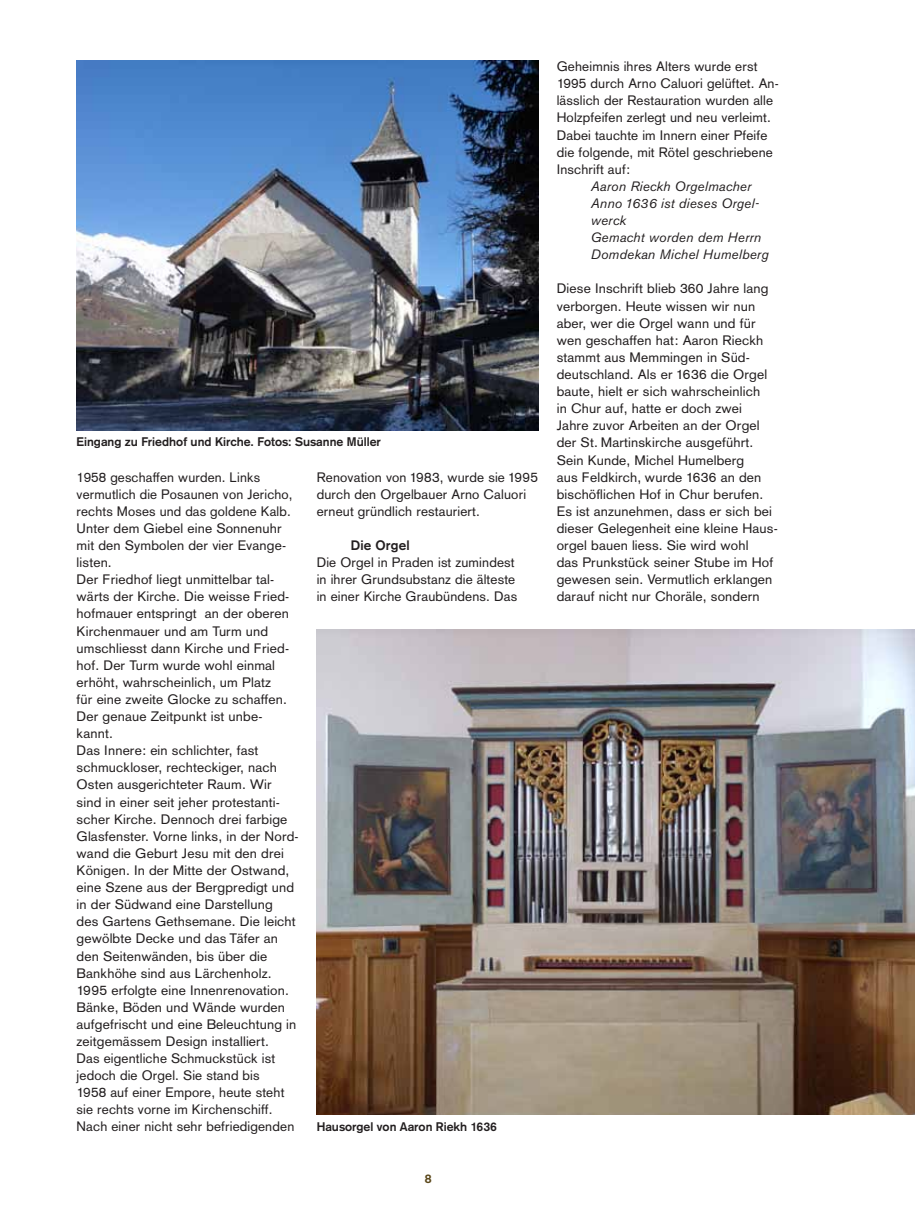
<style>
.page{position:relative;width:915px;height:1212px;background:#fff}
.page>*{position:absolute;margin:0;border:0;box-sizing:border-box;transform-origin:0 0}
.t1{font:13.5px/17.1px "Akzidenz Grotesk";letter-spacing:.01em;color:#231f20}
.t2{font:italic 13.5px/17.1px "Akzidenz Grotesk BE";letter-spacing:.01em;color:#231f20}
.t3{font:700 13.5px "Akzidenz Grotesk";letter-spacing:.01em;color:#231f20}
.t4{font:700 12.3px "Akzidenz Grotesk";color:#231f20}
.t5{font:700 12.3px "Akzidenz Grotesk";color:#5b481b}
</style>
<div class="page">
<img style="left:77px;top:60px;width:461px;height:370px">
<img style="left:316px;top:629px;width:598px;height:485px">
<p class="t4" style="left:77px;top:435px;width:305px">Eingang zu Friedhof und Kirche. Fotos: Susanne Müller</p>
<p class="t1" style="left:77px;top:468px;width:223px">1958 geschaffen wurden. Links vermutlich die Posaunen von Jericho, rechts Moses und das goldene Kalb.<br>Unter dem Giebel eine Sonnenuhr mit den Symbolen der vier Evange&shy;listen.<br>Der Friedhof liegt unmittelbar tal&shy;wärts der Kirche. Die weisse Fried&shy;hofmauer entspringt an der oberen<br>Kirchenmauer und am Turm und umschliesst dann Kirche und Fried&shy;hof. Der Turm wurde wohl einmal erhöht, wahrscheinlich, um Platz<br>für eine zweite Glocke zu schaffen.<br>Der genaue Zeitpunkt ist unbe&shy;kannt.<br>Das Innere: ein schlichter, fast schmuckloser, rechteckiger, nach<br>Osten ausgerichteter Raum. Wir sind in einer seit jeher protestanti&shy;scher Kirche. Dennoch drei farbige<br>Glasfenster. Vorne links, in der Nord&shy;wand die Geburt Jesu mit den drei<br>Königen. In der Mitte der Ostwand, eine Szene aus der Bergpredigt und in der Südwand eine Darstellung<br>des Gartens Gethsemane. Die leicht gewölbte Decke und das Täfer an den Seitenwänden, bis über die<br>Bankhöhe sind aus Lärchenholz.<br>1995 erfolgte eine Innenrenovation.<br>Bänke, Böden und Wände wurden aufgefrischt und eine Beleuchtung in zeitgemässem Design installiert.<br>Das eigentliche Schmuckstück ist jedoch die Orgel. Sie stand bis<br>1958 auf einer Empore, heute steht sie rechts vorne im Kirchenschiff.<br>Nach einer nicht sehr befriedigenden</p>
<p class="t1" style="left:316px;top:468px;width:223px">Renovation von 1983, wurde sie 1995 durch den Orgelbauer Arno Caluori erneut gründlich restauriert.</p>
<p class="t3" style="left:350px;top:537px;width:60px">Die Orgel</p>
<p class="t1" style="left:316px;top:554px;width:202px">Die Orgel in Praden ist zumindest in ihrer Grundsubstanz die älteste in einer Kirche Graubündens. Das</p>
<p class="t4" style="left:316px;top:1120px;width:182px">Hausorgel von Aaron Riekh 1636</p>
<p class="t5" style="left:425px;top:1171px;width:8px">8</p>
<p class="t1" style="left:556px;top:58px;width:223px">Geheimnis ihres Alters wurde erst 1995 durch Arno Caluori gelüftet. An&shy;lässlich der Restauration wurden alle Holzpfeifen zerlegt und neu verleimt.<br>Dabei tauchte im Innern einer Pfeife die folgende, mit Rötel geschriebene Inschrift auf:</p>
<p class="t2" style="left:590px;top:178px;width:179px">Aaron Rieckh Orgelmacher<br>Anno 1636 ist dieses Orgel&shy;werck<br>Gemacht worden dem Herrn<br>Domdekan Michel Humelberg</p>
<p class="t1" style="left:556px;top:280px;width:222px">Diese Inschrift blieb 360 Jahre lang verborgen. Heute wissen wir nun aber, wer die Orgel wann und für wen geschaffen hat: Aaron Rieckh stammt aus Memmingen in Süd&shy;deutschland. Als er 1636 die Orgel baute, hielt er sich wahrscheinlich<br>in Chur auf, hatte er doch zwei<br>Jahre zuvor Arbeiten an der Orgel der St. Martinskirche ausgeführt.<br>Sein Kunde, Michel Humelberg<br>aus Feldkirch, wurde 1636 an den bischöflichen Hof in Chur berufen.<br>Es ist anzunehmen, dass er sich bei dieser Gelegenheit eine kleine Haus&shy;orgel bauen liess. Sie wird wohl<br>das Prunkstück seiner Stube im Hof gewesen sein. Vermutlich erklangen darauf nicht nur Choräle, sondern</p>
</div>
